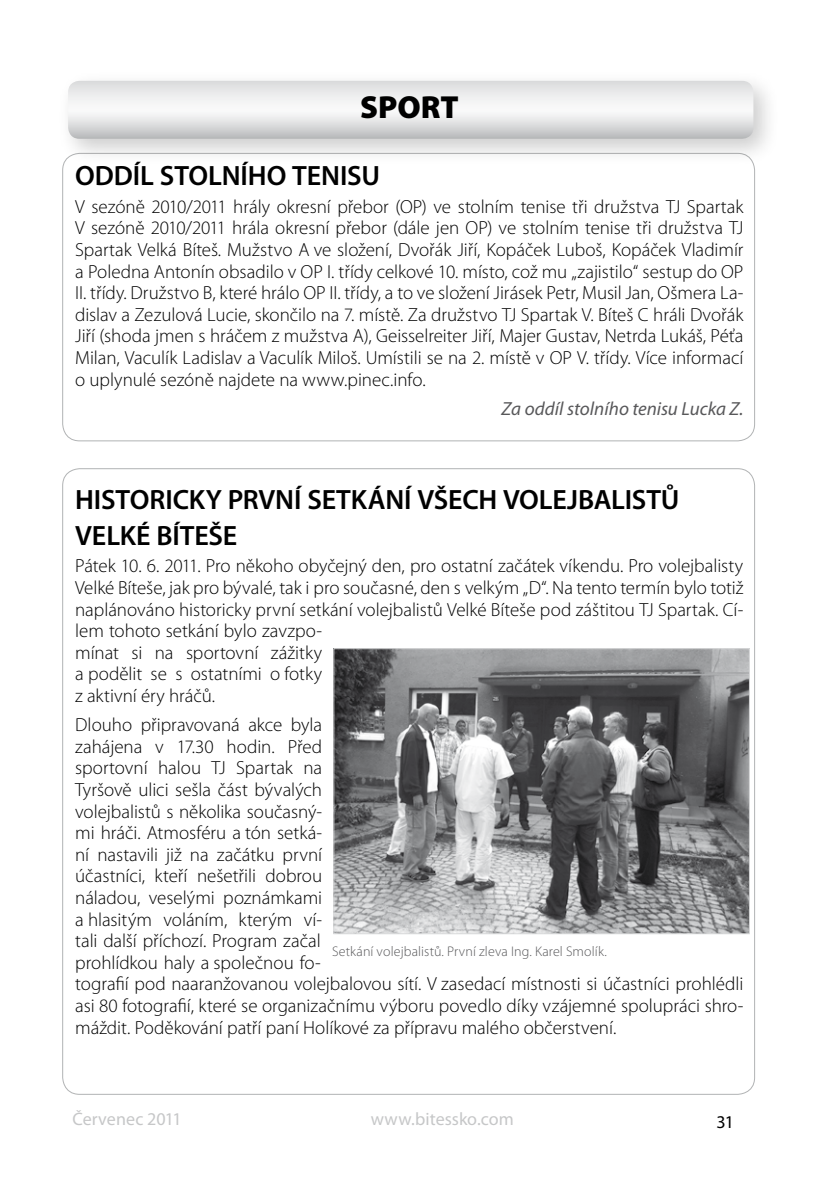
<style>
.page{position:relative;width:840px;height:1191px;background:#fff}
.page>*{position:absolute;margin:0;border:0;box-sizing:border-box;transform-origin:0 0}
.t1{font:900 32px "Myriad Pro";color:#000}
.t2{font:600 28px/35.6px "Myriad Pro";letter-spacing:-.005em;color:#000}
.t3{font:300 19px/21.6px "Myriad Pro";letter-spacing:-.005em;color:#000}
.t4{font:italic 19px "Myriad Pro";color:#58585a}
.t5{font:18px "Myriad Pro";letter-spacing:.005em;color:#c6c7c8}
.t6{font:18px "Myriad Pro";color:#000}
.t7{font:300 14px "Myriad Pro";letter-spacing:.01em;color:#58585a}
</style>
<div class="page">
<div style="left:56px;top:69px;width:723px;height:96px;background:#000;opacity:.2"></div>
<svg style="left:68px;top:81px;width:685px;height:58px"></svg>
<img style="left:335px;top:650px;width:412px;height:282px">
<div style="left:333px;top:648px;width:416px;height:286px;border:1px solid #d9dadb"></div>
<h1 class="t1" style="left:360px;top:89px;width:21px">SPORT</h1>
<h2 class="t2" style="left:75px;top:158px;width:306px">ODDÍL STOLNÍHO TENISU</h2>
<p class="t3" style="left:75px;top:196px;width:669px;text-align:justify">V sezóně 2010/2011 hrály okresní přebor (OP) ve stolním tenise tři družstva TJ Spartak V sezóně 2010/2011 hrála okresní přebor (dále jen OP) ve stolním tenise tři družstva TJ Spartak Velká Bíteš. Mužstvo A ve složení, Dvořák Jiří, Kopáček Luboš, Kopáček Vladimír a Poledna Antonín obsadilo v OP I. třídy celkové 10. místo, což mu „zajistilo“ sestup do OP II. třídy. Družstvo B, které hrálo OP II. třídy, a to ve složení Jirásek Petr, Musil Jan, Ošmera La&shy;dislav a Zezulová Lucie, skončilo na 7. místě. Za družstvo TJ Spartak V. Bíteš C hráli Dvořák Jiří (shoda jmen s hráčem z mužstva A), Geisselreiter Jiří, Majer Gustav, Netrda Lukáš, Péťa Milan, Vaculík Ladislav a Vaculík Miloš. Umístili se na 2. místě v OP V. třídy. Více informací o uplynulé sezóně najdete na www.pinec.info.</p>
<p class="t4" style="left:501px;top:396px;width:243px">Za oddíl stolního tenisu Lucka Z.</p>
<h2 class="t2" style="left:75px;top:481px;width:605px">HISTORICKY PRVNÍ SETKÁNÍ VŠECH VOLEJBALISTŮ<br>VELKÉ BÍTEŠE</h2>
<p class="t3" style="left:75px;top:555px;width:669px">Pátek 10. 6. 2011. Pro někoho obyčejný den, pro ostatní začátek víkendu. Pro volejbalisty Velké Bíteše, jak pro bývalé, tak i pro současné, den s velkým „D“. Na tento termín bylo totiž naplánováno historicky první setkání volejbalistů Velké Bíteše pod záštitou TJ Spartak. Cí&shy;lem tohoto setkání bylo zavzpo-<br>mínat si na sportovní zážitky<br>a podělit se s ostatními o fotky<br>z aktivní éry hráčů.</p>
<p class="t3" style="left:75px;top:714px;width:669px">Dlouho připravovaná akce byla<br>zahájena v 17.30 hodin. Před<br>sportovní halou TJ Spartak na<br>Tyršově ulici sešla část bývalých<br>volejbalistů s několika současný-<br>mi hráči. Atmosféru a tón setká-<br>ní nastavili již na začátku první<br>účastníci, kteří nešetřili dobrou<br>náladou, veselými poznámkami<br>a hlasitým voláním, kterým ví-<br>tali další příchozí. Program začal<br>prohlídkou haly a společnou fo-<br>tografií pod naaranžovanou volejbalovou sítí. V zasedací místnosti si účastníci prohlédli asi 80 fotografií, které se organizačnímu výboru povedlo díky vzájemné spolupráci shro&shy;máždit. Poděkování patří paní H olíkové za přípravu malého občerstvení.</p>
<p class="t7" style="left:332px;top:943px;width:276px">Setkání volejbalistů. První zleva Ing. Karel Smolík.</p>
<p class="t5" style="left:72px;top:1107px;width:111px">Červenec 2011</p>
<p class="t5" style="left:370px;top:1107px;width:144px">www.bitessko.com</p>
<p class="t6" style="left:716px;top:1110px;width:19px">31</p>
</div>
